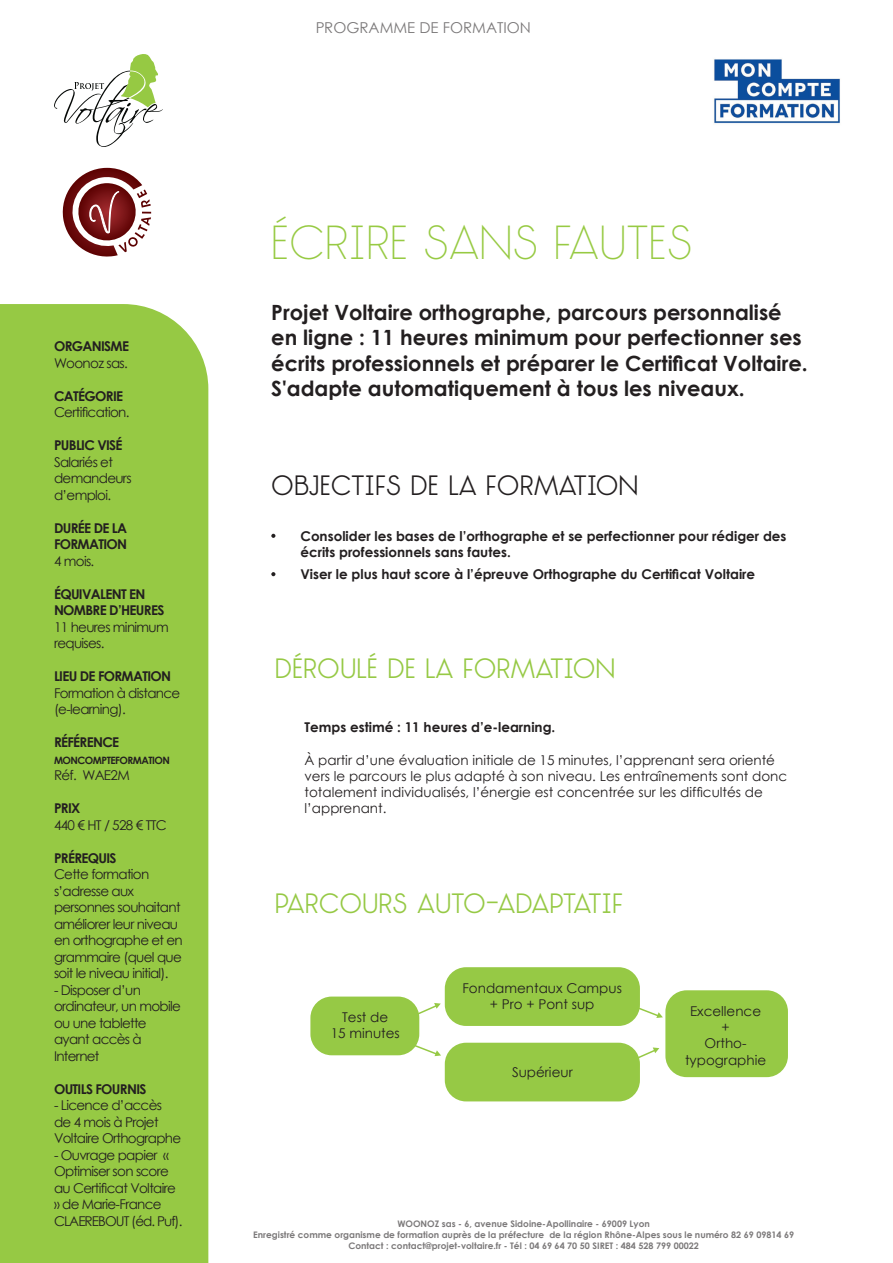
<style>
.page{position:relative;width:893px;height:1263px;background:#fff}
.page>*{position:absolute;margin:0;border:0;box-sizing:border-box;transform-origin:0 0}
.t1{font:100 45px "TJ Evolette A";color:#97ca43}
.t2{font:300 26.4px "TJ Evolette A";color:#96c945}
.t3{font:300 26.4px "TJ Evolette A";color:#231f20}
.t4{font:700 21px/25.2px "Century Gothic";color:#231f20}
.t5{font:15px "Century Gothic";color:#231f20}
.t6{font:13.5px/16.5px "Century Gothic";letter-spacing:-.05em;color:#231f20}
.t7{font:13.5px/16.2px "Century Gothic";color:#231f20;text-align:center}
.t8{font:700 13.5px/16.2px "Century Gothic";color:#231f20}
.t9{font:700 13.5px/16.5px "Century Gothic";letter-spacing:-.05em;color:#231f20}
.t10{font:700 10.2px "Century Gothic";letter-spacing:-.05em;color:#231f20}
.t11{font:700 9px/10.8px "Century Gothic";color:#231f20;text-align:center}
</style>
<div class="page">
<div style="left:0;top:304px;width:208px;height:959px;background:#96c944"></div>
<svg style="left:54px;top:54px;width:109px;height:93px"></svg>
<svg style="left:62px;top:168px;width:89px;height:89px"></svg>
<svg style="left:271px;top:534px;width:4px;height:4px"></svg>
<svg style="left:271px;top:572px;width:4px;height:4px"></svg>
<div style="left:310px;top:996px;width:109px;height:59px;background:#96c945;border-radius:21px"></div>
<div style="left:665px;top:990px;width:123px;height:87px;background:#96c945;border-radius:21px"></div>
<div style="left:445px;top:967px;width:195px;height:59px;background:#96c945;border-radius:21px"></div>
<div style="left:445px;top:1043px;width:195px;height:58px;background:#96c945;border-radius:21px"></div>
<svg style="left:413px;top:1003px;width:28px;height:15px"></svg>
<svg style="left:631px;top:1047px;width:28px;height:16px"></svg>
<svg style="left:411px;top:1043px;width:30px;height:13px"></svg>
<svg style="left:635px;top:1005px;width:28px;height:13px"></svg>
<img style="left:714px;top:59px;width:126px;height:65px">
<p class="t5" style="left:315px;top:17px;width:217px">PROGRAMME DE FORMATION</p>
<p class="t9" style="left:54px;top:337px;width:77px">ORGANISME</p>
<p class="t6" style="left:54px;top:354px;width:75px">Woonoz sas.</p>
<p class="t9" style="left:54px;top:387px;width:71px">CATÉGORIE</p>
<p class="t6" style="left:54px;top:404px;width:77px">Certification.</p>
<p class="t9" style="left:54px;top:436px;width:70px">PUBLIC VISÉ</p>
<p class="t6" style="left:54px;top:453px;width:79px">Salariés et demandeurs d’emploi.</p>
<p class="t9" style="left:54px;top:519px;width:75px">DURÉE DE LA<br>FORMATION</p>
<p class="t6" style="left:54px;top:552px;width:42px">4 mois.</p>
<p class="t9" style="left:54px;top:585px;width:112px">ÉQUIVALENT EN<br>NOMBRE D’HEURES</p>
<p class="t6" style="left:54px;top:618px;width:116px">11 heures minimum requises.</p>
<p class="t9" style="left:54px;top:667px;width:119px">LIEU DE FORMATION</p>
<p class="t6" style="left:54px;top:684px;width:128px">Formation à distance (e-learning).</p>
<p class="t9" style="left:54px;top:733px;width:67px">RÉFÉRENCE</p>
<p class="t10" style="left:54px;top:752px;width:118px">MONCOMPTEFORMATION</p>
<p class="t6" style="left:54px;top:767px;width:77px">Réf. WAE2M</p>
<p class="t8" style="left:54px;top:800px;width:28px">PRIX</p>
<p class="t6" style="left:54px;top:816px;width:114px">440 € HT / 528 € TTC</p>
<p class="t9" style="left:54px;top:849px;width:64px">PRÉREQUIS</p>
<p class="t6" style="left:54px;top:866px;width:130px">Cette formation s’adresse aux personnes souhaitant améliorer leur niveau en orthographe et en grammaire (quel que soit le niveau initial).</p>
<p class="t6" style="left:54px;top:981px;width:128px">- Disposer d’un ordinateur, un mobile ou une tablette ayant accès à<br>Internet</p>
<p class="t9" style="left:54px;top:1080px;width:94px">OUTILS FOURNIS</p>
<p class="t6" style="left:54px;top:1097px;width:129px">- Licence d’accès de 4 mois à Projet<br>Voltaire Orthographe</p>
<p class="t6" style="left:54px;top:1146px;width:130px">- Ouvrage papier «<br>Optimiser son score au Certificat Voltaire » de Marie-France<br>CLAEREBOUT (éd. Puf).</p>
<h1 class="t1" style="left:271px;top:216px;width:419px">ÉCRIRE SANS FAUTEs</h1>
<h3 class="t4" style="left:271px;top:299px;width:538px">Projet Voltaire orthographe, parcours personnalisé en ligne : 11 heures minimum pour perfectionner ses écrits professionnels et préparer le Certificat Voltaire.<br>S'adapte automatiquement à tous les niveaux.</h3>
<h2 class="t3" style="left:271px;top:470px;width:369px">OBJECTIFS DE LA FORMATION</h2>
<p class="t8" style="left:300px;top:527px;width:487px">Consolider les bases de l’orthographe et se perfectionner pour rédiger des écrits professionnels sans fautes.</p>
<p class="t8" style="left:300px;top:566px;width:456px">Viser le plus haut score à l’épreuve Orthographe du Certificat Voltaire</p>
<h2 class="t2" style="left:275px;top:653px;width:238px">DÉROULÉ DE LA FORMATI</h2>
<h2 class="t2" style="left:573px;top:653px;width:41px">ON</h2>
<p class="t8" style="left:304px;top:719px;width:252px">Temps estimé : 11 heures d’e-learning.</p>
<p class="t7" style="left:304px;top:752px;width:484px;text-align:left">À partir d’une évaluation initiale de 15 minutes, l’apprenant sera orienté vers le parcours le plus adapté à son niveau. Les entraînements sont donc totalement individualisés, l’énergie est concentrée sur les difficultés de l’apprenant.</p>
<h2 class="t2" style="left:275px;top:887px;width:31px">PARC</h2>
<h2 class="t2" style="left:339px;top:887px;width:176px">OURS AUTO-ADA</h2>
<h2 class="t2" style="left:549px;top:887px;width:27px">PTATIF</h2>
<p class="t7" style="left:462px;top:980px;width:161px">Fondamentaux Campus + Pro + Pont sup</p>
<p class="t7" style="left:331px;top:1009px;width:71px">Test de<br>15 minutes</p>
<p class="t7" style="left:685px;top:1003px;width:83px">Excellence +<br>Ortho&shy;typographie</p>
<p class="t7" style="left:512px;top:1064px;width:62px">Supérieur</p>
<p class="t11" style="left:253px;top:1218px;width:542px">WOONOZ sas - 6, avenue Sidoine-Apollinaire - 69009 Lyon<br>Enregistré comme organisme de formation auprès de la préfecture de la région Rhône-Alpes sous le numéro 82 69 09814 69<br>Contact : contact@projet-voltaire.fr - Tél : 04 69 64 70 50 SIRET : 484 528 799 00022</p>
</div>
